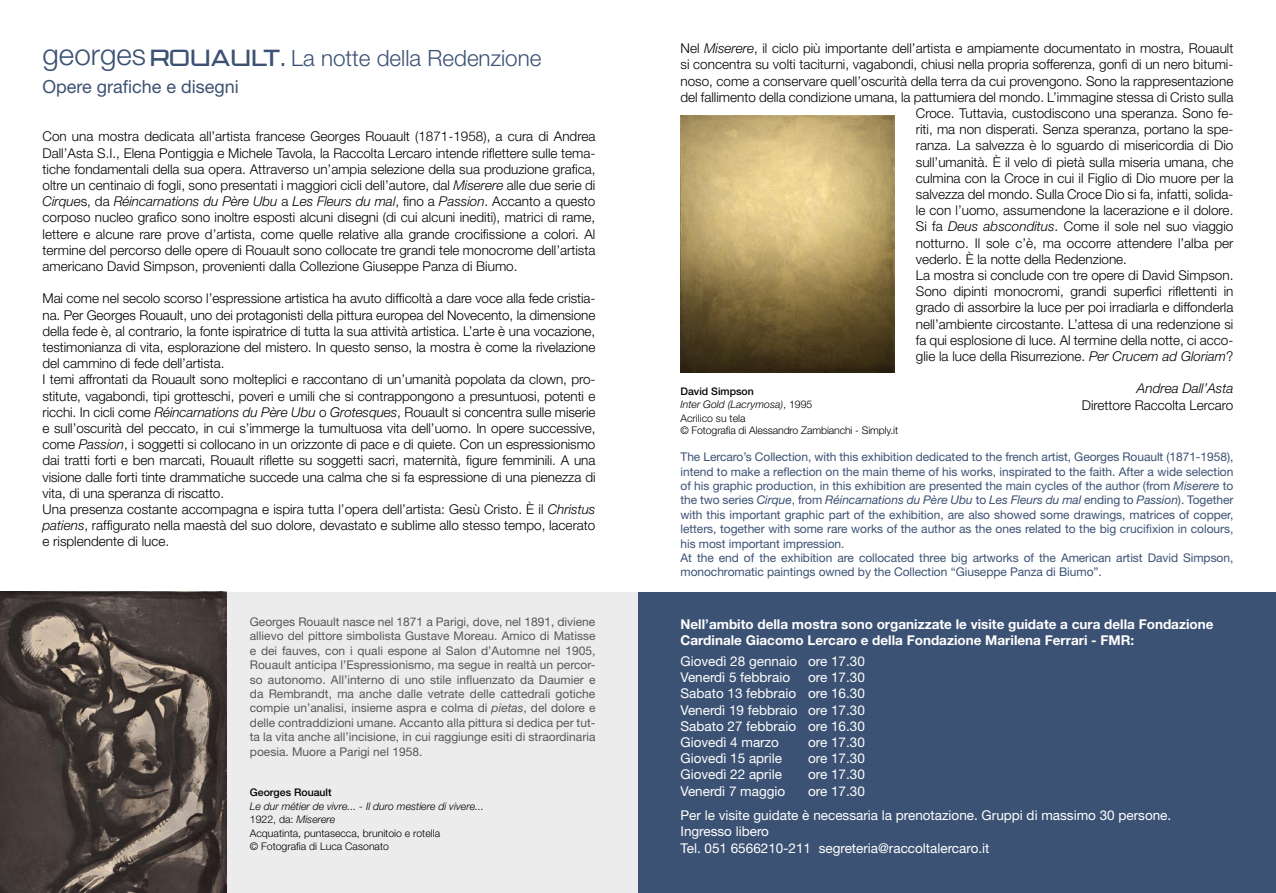
<style>
.page{position:relative;width:1276px;height:893px;background:#fff}
.page>*{position:absolute;margin:0;border:0;box-sizing:border-box;transform-origin:0 0}
.t1{font:300 22.5px "Helvetica Neue";color:#3c5274}
.t2{font:18px "Helvetica Neue";color:#3c5274}
.t3{font:300 13.5px/16.2px "Helvetica Neue";color:#000;text-align:justify}
.t4{font:13.5px/16.2px "Helvetica Neue";color:#fff}
.t5{font:700 13.5px/16.2px "Helvetica Neue";color:#fff}
.t6{font:italic 300 13.5px "Helvetica Neue";color:#000}
.t7{font:12px/14.4px "Helvetica Neue";letter-spacing:-.005em;color:#3c5274}
.t8{font:12px/14.4px "Helvetica Neue";color:#58585a;text-align:justify}
.t9{font:300 10.5px/13.5px "Helvetica Neue";color:#000}
.t10{font:500 10.5px "Helvetica Neue";color:#000}
.s1{font-size:29.55px}
.s2{font-family:"Trade Marker";font-size:25.5px}
.s3{font-size:28.05px}
.s4{font-style:italic}
.s5{font-weight:500}
</style>
<div class="page">
<div style="left:0;top:592px;width:638px;height:301px;background:#ececed"></div>
<div style="left:638px;top:592px;width:638px;height:301px;background:#3c5274"></div>
<img style="left:680px;top:115px;width:214px;height:257px">
<img style="left:0;top:592px;width:226px;height:301px">
<h1 class="t1" style="left:43px;top:44px;width:500px"><span class="s1">georges</span> <span class="s2">ROUAULT</span><span class="s3">.</span> La notte della Redenzione</h1>
<h2 class="t2" style="left:43px;top:76px;width:198px">Opere grafiche e disegni</h2>
<p class="t3" style="left:43px;top:128px;width:554px">Con una mostra dedicata all’artista francese Georges Rouault (1871-1958), a cura di Andrea Dall’Asta S.I., Elena Pontiggia e Michele Tavola, la Raccolta Lercaro intende riflettere sulle tema&shy;tiche fondamentali della sua opera. Attraverso un’ampia selezione della sua produzione grafica, oltre un centinaio di fogli, sono presentati i maggiori cicli dell’autore, dal <span class="s4">Miserere</span> alle due serie di <span class="s4">Cirque</span>s, da <span class="s4">Réincarnations du Père Ubu</span> a <span class="s4">Les Fleurs du mal</span>, fino a <span class="s4">Passion</span>. Accanto a questo corposo nucleo grafico sono inoltre esposti alcuni disegni (di cui alcuni inediti), matrici di rame, lettere e alcune rare prove d’artista, come quelle relative alla grande crocifissione a colori. Al termine del percorso delle opere di Rouault sono collocate tre grandi tele monocrome dell’artista americano David Simpson, provenienti dalla Collezione Giuseppe Panza di Biumo.</p>
<p class="t3" style="left:43px;top:290px;width:554px;text-align:left">Mai come nel secolo scorso l’espressione artistica ha avuto difficoltà a dare voce alla fede cristia&shy;na. Per Georges Rouault, uno dei protagonisti della pittura europea del Novecento, la dimensione della fede è, al contrario, la fonte ispiratrice di tutta la sua attività artistica. L’arte è una vocazione, testimonianza di vita, esplorazione del mistero. In questo senso, la mostra è come la rivelazione del cammino di fede dell’artista.<br>I temi affrontati da Rouault sono molteplici e raccontano di un’umanità popolata da clown, pro&shy;stitute, vagabondi, tipi grotteschi, poveri e umili che si contrappongono a presuntuosi, potenti e ricchi. In cicli come <span class="s4">Réincarnations du Père Ubu</span> o <span class="s4">Grotesques</span>, Rouault si concentra sulle miserie e sull’oscurità del peccato, in cui s’immerge la tumultuosa vita dell’uomo. In opere successive, come <span class="s4">Passion</span>, i soggetti si collocano in un orizzonte di pace e di quiete. Con un espressionismo dai tratti forti e ben marcati, Rouault riflette su soggetti sacri, maternità, figure femminili. A una visione dalle forti tinte drammatiche succede una calma che si fa espressione di una pienezza di vita, di una speranza di riscatto.<br>Una presenza costante accompagna e ispira tutta l’opera dell’artista: Gesù Cristo. È il <span class="s4">Christus patiens</span>, raffigurato nella maestà del suo dolore, devastato e sublime allo stesso tempo, lacerato e risplendente di luce.</p>
<p class="t8" style="left:250px;top:614px;width:347px">Georges Rouault nasce nel 1871 a Parigi, dove, nel 1891, diviene allievo del pittore simbolista Gustave Moreau. Amico di Matisse e dei fauves, con i quali espone al Salon d’Automne nel 1905, Rouault anticipa l’Espressionismo, ma segue in realtà un percor&shy;so autonomo. All’interno di uno stile influenzato da Daumier e da Rembrandt, ma anche dalle vetrate delle cattedrali gotiche compie un’analisi, insieme aspra e colma di <span class="s4">pietas</span>, del dolore e delle contraddizioni umane. Accanto alla pittura si dedica per tut&shy;ta la vita anche all’incisione, in cui raggiunge esiti di straordinaria poesia. Muore a Parigi nel 1958.</p>
<p class="t10" style="left:250px;top:786px;width:83px">Georges Rouault</p>
<p class="t9" style="left:250px;top:799px;width:235px"><span class="s4">Le dur métier de vivre... - Il duro mestiere di vivere...<br></span>1922, da: <span class="s4">Miserere<br></span>Acquatinta, puntasecca, brunitoio e rotella<br>© Fotografia di Luca Casonato</p>
<p class="t3" style="left:680px;top:40px;width:554px">Nel <span class="s4">Miserere</span>, il ciclo più importante dell’artista e ampiamente documentato in mostra, Rouault</p>
<p class="t3" style="left:680px;top:56px;width:554px">si concentra su volti taciturni, vagabondi, chiusi nella propria sofferenza, gonfi di un nero bitumi-</p>
<p class="t3" style="left:680px;top:72px;width:554px">noso, come a conservare quell’oscurità della terra da cui provengono. Sono la rappresentazione</p>
<p class="t3" style="left:680px;top:89px;width:554px">del fallimento della condizione umana, la pattumiera del mondo. L’immagine stessa di Cristo sulla</p>
<p class="t3" style="left:916px;top:105px;width:319px">Croce. Tuttavia, custodiscono una speranza. Sono fe-</p>
<p class="t3" style="left:916px;top:121px;width:319px">riti, ma non disperati. Senza speranza, portano la spe-</p>
<p class="t3" style="left:916px;top:137px;width:319px">ranza. La salvezza è lo sguardo di misericordia di Dio</p>
<p class="t3" style="left:916px;top:153px;width:319px">sull’umanità. È il velo di pietà sulla miseria umana, che</p>
<p class="t3" style="left:916px;top:170px;width:319px">culmina con la Croce in cui il Figlio di Dio muore per la</p>
<p class="t3" style="left:916px;top:186px;width:319px">salvezza del mondo. Sulla Croce Dio si fa, infatti, solida-</p>
<p class="t3" style="left:916px;top:202px;width:319px">le con l’uomo, assumendone la lacerazione e il dolore.</p>
<p class="t3" style="left:916px;top:218px;width:319px">Si fa <span class="s4">Deus absconditus</span>. Come il sole nel suo viaggio</p>
<p class="t3" style="left:916px;top:234px;width:319px">notturno. Il sole c’è, ma occorre attendere l’alba per</p>
<p class="t3" style="left:916px;top:251px;width:213px">vederlo. È la notte della Redenzione.</p>
<p class="t3" style="left:916px;top:267px;width:319px">La mostra si conclude con tre opere di David Simpson.</p>
<p class="t3" style="left:916px;top:283px;width:319px">Sono dipinti monocromi, grandi superfici riflettenti in</p>
<p class="t3" style="left:916px;top:299px;width:319px">grado di assorbire la luce per poi irradiarla e diffonderla</p>
<p class="t3" style="left:916px;top:315px;width:319px">nell’ambiente circostante. L’attesa di una redenzione si</p>
<p class="t3" style="left:916px;top:332px;width:319px">fa qui esplosione di luce. Al termine della notte, ci acco-</p>
<p class="t3" style="left:916px;top:348px;width:319px">glie la luce della Risurrezione. <span class="s4">Per Crucem ad Gloriam</span>?</p>
<p class="t6" style="left:1137px;top:380px;width:98px">Andrea Dall’Asta</p>
<p class="t3" style="left:1081px;top:396px;width:153px">Direttore Raccolta Lercaro</p>
<p class="t9" style="left:680px;top:384px;width:219px"><span class="s5">David Simpson<br></span><span class="s4">Inter Gold (Lacrymosa)</span>, 1995<br>Acrilico su tela<br>© Fotografia di Alessandro Zambianchi - Simply.it</p>
<p class="t7" style="left:680px;top:450px;width:554px">The Lercaro’s Collection, with this exhibition dedicated to the french artist, Georges Rouault (1871-1958), intend to make a reflection on the main theme of his works, inspirated to the faith. After a wide selection of his graphic production, in this exhibition are presented the main cycles of the author (from <span class="s4">Miserere</span> to the two series <span class="s4">Cirque</span>, from <span class="s4">Réincarnations du Père Ubu</span> to <span class="s4">Les Fleurs du mal</span> ending to <span class="s4">Passion</span>). Together with this important graphic part of the exhibition, are also showed some drawings, matrices of copper, letters, together with some rare works of the author as the ones related to the big crucifixion in colours, his most important impression.<br>At the end of the exhibition are collocated three big artworks of the American artist David Simpson, monochromatic paintings owned by the Collection “Giuseppe Panza di Biumo”.</p>
<p class="t5" style="left:680px;top:616px;width:534px">Nell’ambito della mostra sono organizzate le visite guidate a cura della Fondazione<br>Cardinale Giacomo Lercaro e della Fondazione Marilena Ferrari - FMR:</p>
<p class="t4" style="left:680px;top:653px;width:186px">Giovedì 28 gennaio ore 17.30<br>Venerdì 5 febbraio</p>
<p class="t4" style="left:680px;top:669px;width:186px;text-align:justify;text-indent:127px">ore 17.30<br>Sabato 13 febbraio ore 16.30<br>Venerdì 19 febbraio ore 17.30<br>Sabato 27 febbraio ore 16.30<br>Giovedì 4 marzo</p>
<p class="t4" style="left:808px;top:734px;width:58px">ore 17.30</p>
<p class="t4" style="left:680px;top:750px;width:103px">Giovedì 15 aprile</p>
<p class="t4" style="left:808px;top:750px;width:58px">ore 17.30</p>
<p class="t4" style="left:680px;top:766px;width:103px">Giovedì 22 aprile</p>
<p class="t4" style="left:808px;top:766px;width:58px">ore 17.30</p>
<p class="t4" style="left:680px;top:782px;width:106px">Venerdì 7 maggio</p>
<p class="t4" style="left:680px;top:778px;width:492px;line-height:24.8px;text-indent:127px">ore 17.30<br>Per le visite guidate è necessaria la prenotazione. Gruppi di massimo 30 persone.</p>
<p class="t4" style="left:680px;top:823px;width:310px">Ingresso libero<br>Tel. 051 6566210-211 segreteria@raccoltalercaro.it</p>
</div>
